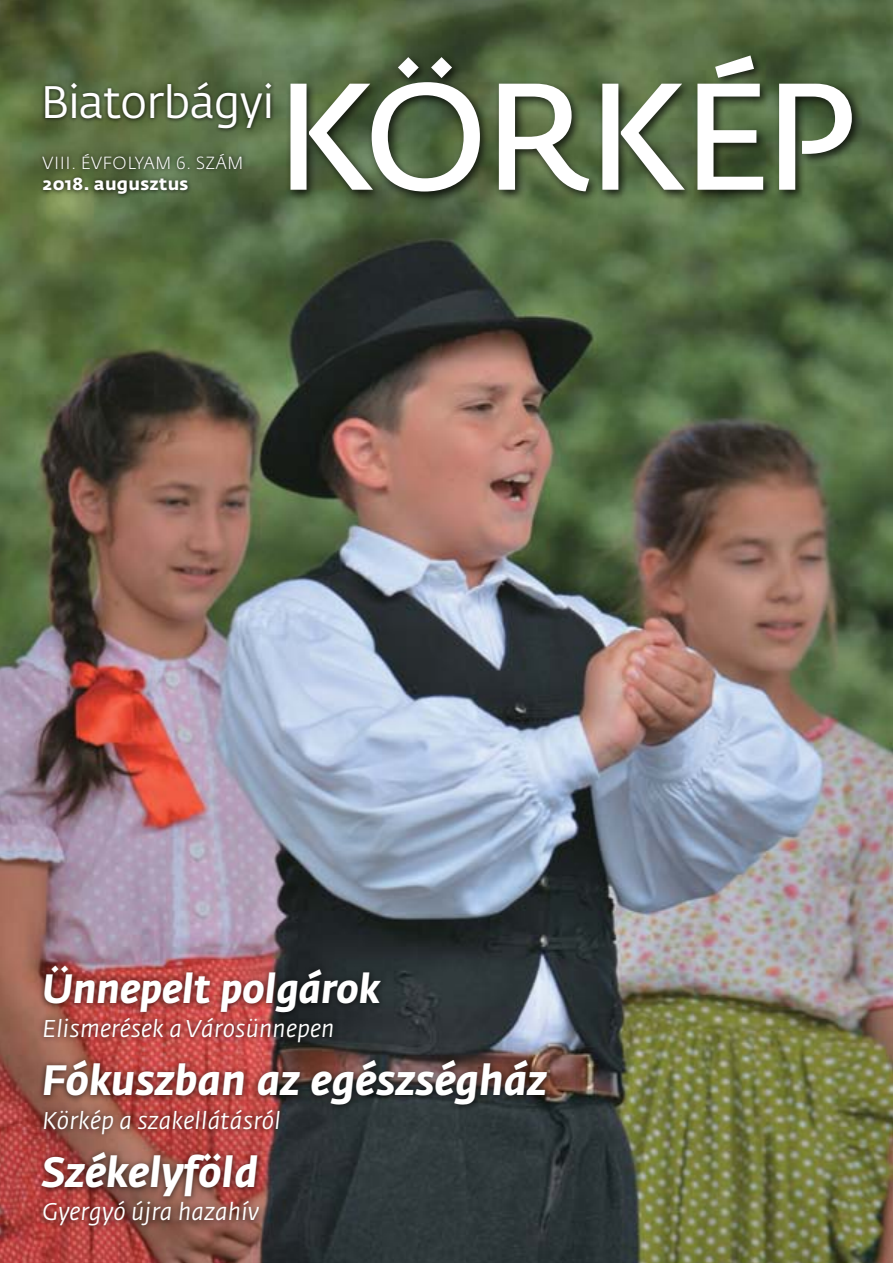
<style>
.page{position:relative;width:893px;height:1263px;background:#fff}
.page>*{position:absolute;margin:0;border:0;box-sizing:border-box;transform-origin:0 0}
.t1{font:150px "Fedra Sans Std";letter-spacing:-.035em;color:#fff}
.t2{font:45px "Fedra Sans Std";letter-spacing:-.025em;color:#fff}
.t3{font:italic 700 42px "Fedra Sans Std";letter-spacing:.01em;color:#fff}
.t4{font:italic 700 40.5px "Fedra Sans Std";color:#fff}
.t5{font:italic 24px "Fedra Sans Std";letter-spacing:.01em;color:#fff}
.t6{font:300 17.4px "Fedra Sans Std";letter-spacing:.03em;color:#fff}
.t7{font:700 17.4px "Fedra Sans Std";letter-spacing:.02em;color:#fff}
</style>
<div class="page">
<img style="left:0;top:0;width:893px;height:1263px">
<div style="left:41px;top:78px;width:234px;height:55px;background:#000;opacity:.75"></div>
<div style="left:38px;top:149px;width:208px;height:49px;background:#000;opacity:.75"></div>
<div style="left:285px;top:51px;width:578px;height:151px;background:#000;opacity:.75"></div>
<div style="left:35px;top:960px;width:519px;height:273px;background:#000;opacity:.75"></div>
<h2 class="t2" style="left:40px;top:74px;width:236px">Biatorbágyi</h2>
<p class="t6" style="left:43px;top:152px;width:203px">VIII. ÉVFOLYAM 6. SZÁM</p>
<p class="t7" style="left:43px;top:173px;width:148px">2018. augusztus</p>
<h1 class="t1" style="left:275px;top:43px;width:581px">Körkép</h1>
<h3 class="t4" style="left:43px;top:964px;width:340px">Ünnepelt polgárok</h3>
<p class="t5" style="left:43px;top:1013px;width:293px">Elismerések a Városünnepen</p>
<h3 class="t3" style="left:43px;top:1054px;width:507px">Fókuszban az egészségház</h3>
<p class="t5" style="left:43px;top:1105px;width:240px">Körkép a szakellátásról</p>
<h3 class="t3" style="left:43px;top:1146px;width:217px">Székelyföld</h3>
<p class="t5" style="left:43px;top:1197px;width:218px">Gyergyó újra hazahív</p>
</div>
